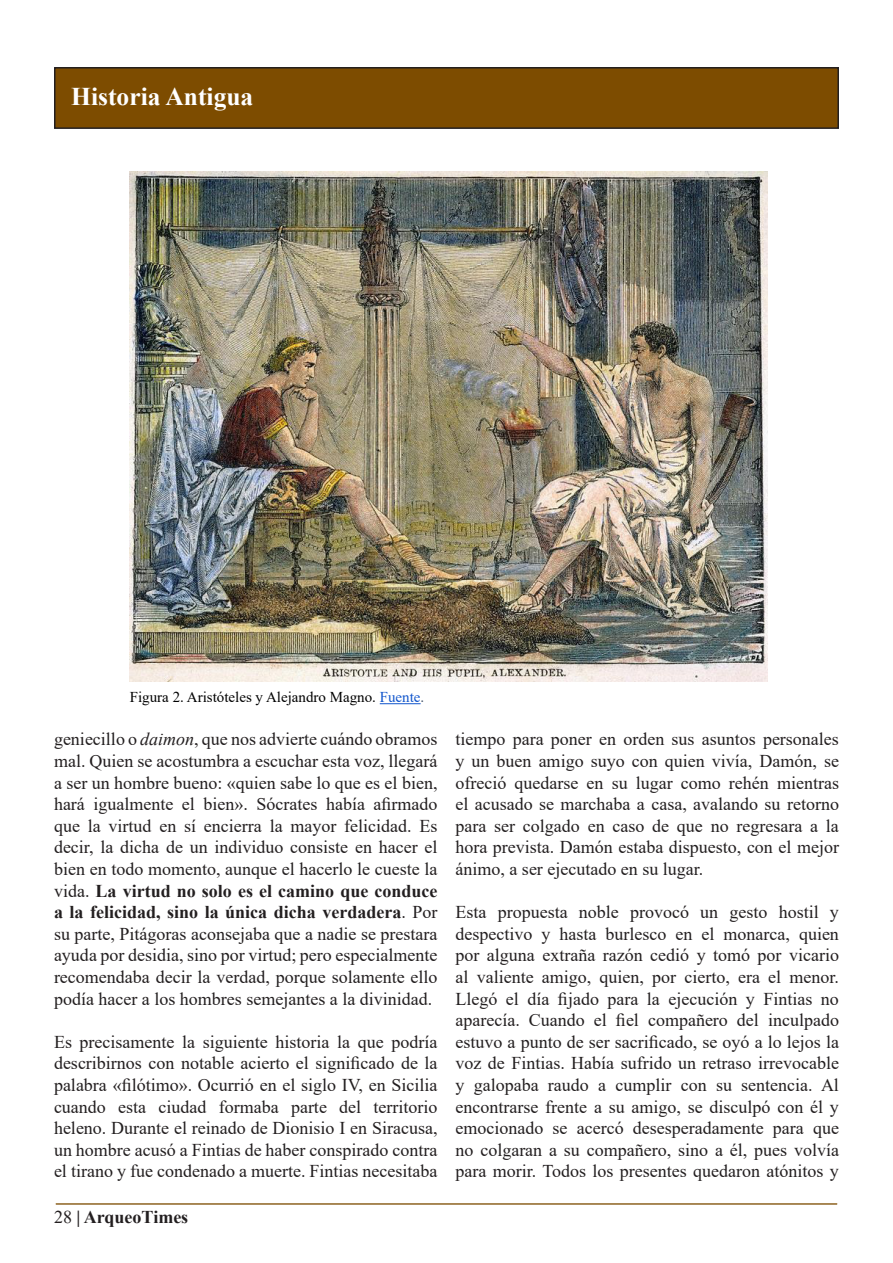
<style>
.page{position:relative;width:893px;height:1263px;background:#fff}
.page>*{position:absolute;margin:0;border:0;box-sizing:border-box;transform-origin:0 0}
.t1{font:700 25.5px "Times New Roman";color:#fff}
.t2{font:18px/21.6px "Times New Roman";color:#231f20;text-align:justify}
.t3{font:700 18px "Times New Roman";color:#231f20}
.t4{font:15px "Times New Roman";color:#000}
.s1{color:#15c}
.s2{color:#44546a}
.s3{font-style:italic}
.s4{font-weight:700}
.s5{font-weight:400}
</style>
<div class="page">
<svg style="left:55px;top:1203px;width:783px;height:2px;background:#a88857"></svg>
<div style="left:55px;top:68px;width:783px;height:60px;background:#7d4c00"></div>
<div style="left:54px;top:67px;width:785px;height:62px;border:2px solid #231f20"></div>
<img style="left:130px;top:171px;width:638px;height:510px">
<hr style="left:380px;top:703px;width:41px;height:1px;background:#15c">
<p class="t1" style="left:71px;top:78px;width:184px">Historia Antigua</p>
<p class="t4" style="left:130px;top:686px;width:296px">Figura 2. Aristóteles y Alejandro Magno. <span class="s1">Fuente</span><span class="s2">.</span></p>
<p class="t2" style="left:54px;top:728px;width:385px">geniecillo o <span class="s3">daimon</span>, que nos advierte cuándo obramos mal. Quien se acostumbra a escuchar esta voz, llegará a ser un hombre bueno: «quien sabe lo que es el bien, hará igualmente el bien». Sócrates había afirmado que la virtud en sí encierra la mayor felicidad. Es decir, la dicha de un individuo consiste en hacer el bien en todo momento, aunque el hacerlo le cueste la vida. <span class="s4">La virtud no solo es el camino que conduce a la felicidad, sino la única dicha verdadera</span>. Por su parte, Pitágoras aconsejaba que a nadie se prestara ayuda por desidia, sino por virtud; pero especialmente recomendaba decir la verdad, porque solamente ello podía hacer a los hombres semejantes a la divinidad.</p>
<p class="t2" style="left:54px;top:1030px;width:385px">Es precisamente la siguiente historia la que podría describirnos con notable acierto el significado de la palabra «filótimo». Ocurrió en el siglo IV, en Sicilia cuando esta ciudad formaba parte del territorio heleno. Durante el reinado de Dionisio I en Siracusa, un hombre acusó a Fintias de haber conspirado contra el tirano y fue condenado a muerte. Fintias necesitaba</p>
<p class="t3" style="left:54px;top:1204px;width:136px"><span class="s5">28</span> | ArqueoTimes</p>
<p class="t2" style="left:455px;top:728px;width:385px">tiempo para poner en orden sus asuntos personales y un buen amigo suyo con quien vivía, Damón, se ofreció quedarse en su lugar como rehén mientras el acusado se marchaba a casa, avalando su retorno para ser colgado en caso de que no regresara a la hora prevista. Damón estaba dispuesto, con el mejor ánimo, a ser ejecutado en su lugar.</p>
<p class="t2" style="left:455px;top:901px;width:385px">Esta propuesta noble provocó un gesto hostil y despectivo y hasta burlesco en el monarca, quien por alguna extraña razón cedió y tomó por vicario al valiente amigo, quien, por cierto, era el menor.<br>Llegó el día fijado para la ejecución y Fintias no aparecía. Cuando el fiel compañero del inculpado estuvo a punto de ser sacrificado, se oyó a lo lejos la voz de Fintias. Había sufrido un retraso irrevocable y galopaba raudo a cumplir con su sentencia. Al encontrarse frente a su amigo, se disculpó con él y emocionado se acercó desesperadamente para que no colgaran a su compañero, sino a él, pues volvía para morir. Todos los presentes quedaron atónitos y</p>
</div>
